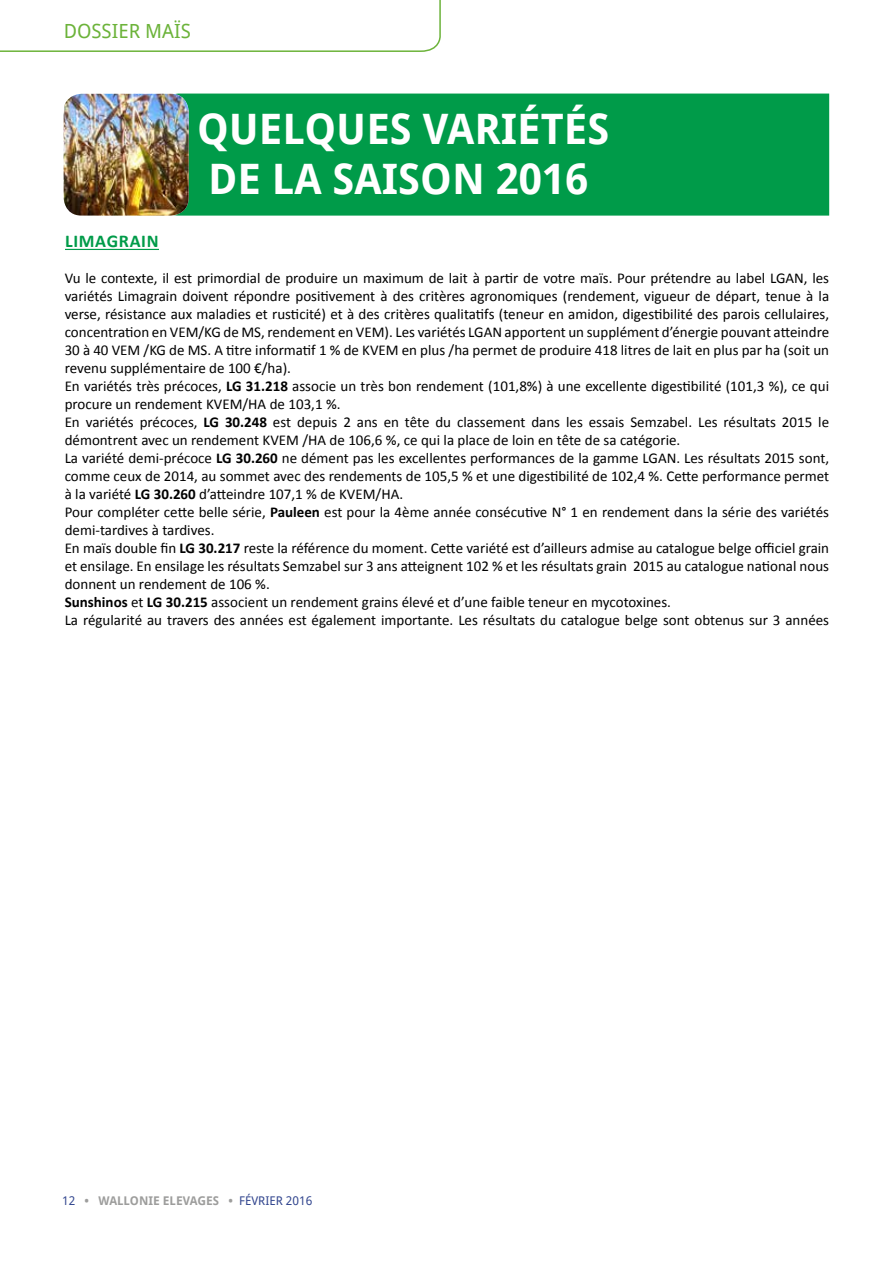
<style>
.page{position:relative;width:893px;height:1263px;background:#fff}
.page>*{position:absolute;margin:0;border:0;box-sizing:border-box;transform-origin:0 0}
.t1{font:700 42px/50.4px "Droid Sans";color:#fff}
.t2{font:19.5px "Droid Sans";color:#6cb33a}
.t3{font:700 18px "Calibri";letter-spacing:.04em;color:#009b49}
.t4{font:15px/18px "Calibri";color:#000}
.t5{font:700 12px "Droid Sans";color:#9d9d9c}
.s1{font-weight:700}
.s2{font-weight:400;color:#31458e}
</style>
<div class="page">
<hr style="left:65px;top:249px;width:94px;height:1px;background:#009b49">
<div style="left:189px;top:94px;width:640px;height:122px;background:#009b49"></div>
<img style="left:64px;top:94px;width:125px;height:122px">
<svg style="left:0;top:0;width:441px;height:52px"></svg>
<h2 class="t2" style="left:64px;top:19px;width:129px">DOSSIER MAÏS</h2>
<h1 class="t1" style="left:197px;top:104px;width:414px">QUELQUES VARIÉTÉS<br>DE LA SAISON 2016</h1>
<p class="t3" style="left:65px;top:229px;width:95px">LIMAGRAIN</p>
<p class="t4" style="left:65px;top:269px;width:766px">Vu le contexte, il est primordial de produire un maximum de lait à partir de votre maïs. Pour prétendre au label LGAN, les variétés Limagrain doivent répondre positivement à des critères agronomiques (rendement, vigueur de départ, tenue à la verse, résistance aux maladies et rusticité) et à des critères qualitatifs (teneur en amidon, digestibilité des parois cellulaires, concentration en VEM/KG de MS, rendement en VEM). Les variétés LGAN apportent un supplément d’énergie pouvant atteindre 30 à 40 VEM /KG de MS. A titre informatif 1 % de KVEM en plus /ha permet de produire 418 litres de lait en plus par ha (soit un revenu supplémentaire de 100 €/ha).<br>En variétés très précoces, <span class="s1">LG 31.218</span> associe un très bon rendement (101,8%) à une excellente digestibilité (101,3 %), ce qui procure un rendement KVEM/HA de 103,1 %.<br>En variétés précoces, <span class="s1">LG 30.248</span> est depuis 2 ans en tête du classement dans les essais Semzabel. Les résultats 2015 le démontrent avec un rendement KVEM /HA de 106,6 %, ce qui la place de loin en tête de sa catégorie.<br>La variété demi-précoce <span class="s1">LG 30.260</span> ne dément pas les excellentes performances de la gamme LGAN. Les résultats 2015 sont, comme ceux de 2014, au sommet avec des rendements de 105,5 % et une digestibilité de 102,4 %. Cette performance permet à la variété <span class="s1">LG 30.260</span> d’atteindre 107,1 % de KVEM/HA.<br>Pour compléter cette belle série, <span class="s1">Pauleen</span> est pour la 4ème année consécutive N° 1 en rendement dans la série des variétés demi-tardives à tardives.<br>En maïs double fin <span class="s1">LG 30.217</span> reste la référence du moment. Cette variété est d’ailleurs admise au catalogue belge officiel grain et ensilage. En ensilage les résultats Semzabel sur 3 ans atteignent 102 % et les résultats grain 2015 au catalogue national nous donnent un rendement de 106 %.<br><span class="s1">Sunshinos</span> et <span class="s1">LG 30.215</span> associent un rendement grains élevé et d’une faible teneur en mycotoxines.<br>La régularité au travers des années est également importante. Les résultats du catalogue belge sont obtenus sur 3 années</p>
<p class="t5" style="left:62px;top:1193px;width:252px"><span class="s2">12</span> • WALLONIE ELEVAGES • <span class="s2">FÉVRIER 2016</span></p>
</div>
